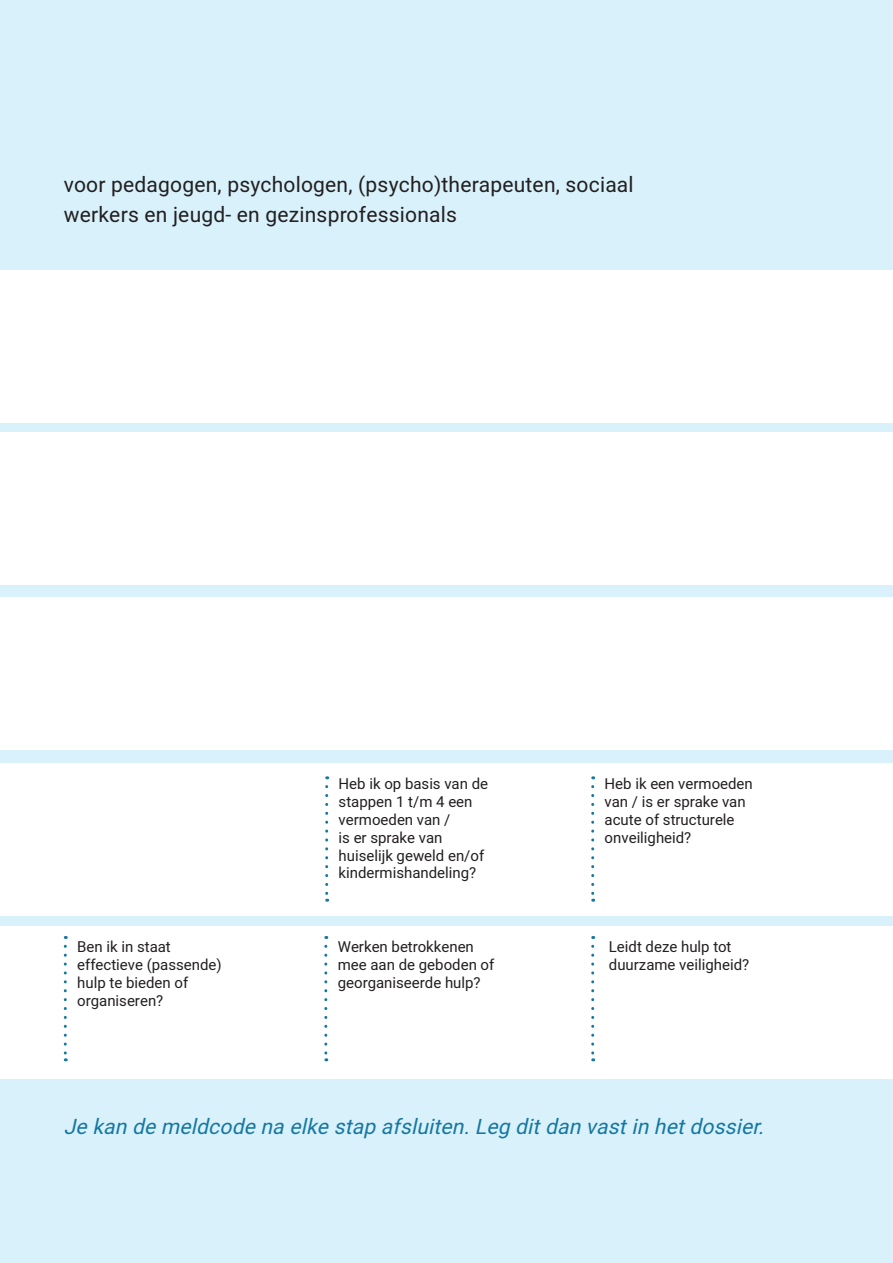
<style>
.page{position:relative;width:893px;height:1263px;background:#d8f1fb}
.page>*{position:absolute;margin:0;border:0;box-sizing:border-box;transform-origin:0 0}
.t1{font:21px/30px "Heebo";letter-spacing:.01em;color:#231f20}
.t2{font:italic 21px "Heebo";color:#1677a1}
.t3{font:15px/18px "Heebo";color:#231f20}
</style>
<div class="page">
<div style="left:0;top:270px;width:893px;height:153px;background:#fff"></div>
<div style="left:0;top:433px;width:893px;height:152px;background:#fff"></div>
<div style="left:0;top:598px;width:893px;height:152px;background:#fff"></div>
<div style="left:0;top:763px;width:893px;height:152px;background:#fff"></div>
<svg style="left:325px;top:786px;width:3px;height:116px"></svg>
<svg style="left:591px;top:786px;width:3px;height:116px"></svg>
<div style="left:0;top:926px;width:893px;height:152px;background:#fff"></div>
<svg style="left:64px;top:946px;width:3px;height:115px"></svg>
<svg style="left:324px;top:946px;width:3px;height:115px"></svg>
<svg style="left:591px;top:946px;width:3px;height:115px"></svg>
<h1 class="t1" style="left:64px;top:169px;width:571px">voor pedagogen, psychologen, (psycho)therapeuten, sociaal werkers en jeugd- en gezinsprofessionals</h1>
<p class="t3" style="left:339px;top:774px;width:151px">Heb ik op basis van de stappen 1 t/m 4 een vermoeden van /<br>is er sprake van huiselijk geweld en/of kindermishandeling?</p>
<p class="t3" style="left:605px;top:774px;width:150px">Heb ik een vermoeden van / is er sprake van acute of structurele onveiligheid?</p>
<p class="t3" style="left:77px;top:937px;width:146px">Ben ik in staat effectieve (passende) hulp te bieden of organiseren?</p>
<p class="t3" style="left:338px;top:937px;width:158px">Werken betrokkenen mee aan de geboden of georganiseerde hulp?</p>
<p class="t3" style="left:609px;top:937px;width:142px">Leidt deze hulp tot duurzame veiligheid?</p>
<h1 class="t2" style="left:64px;top:1112px;width:708px">Je kan de meldcode na elke stap afsluiten.Leg ditdan vastin hetdossier.</h1>
</div>
